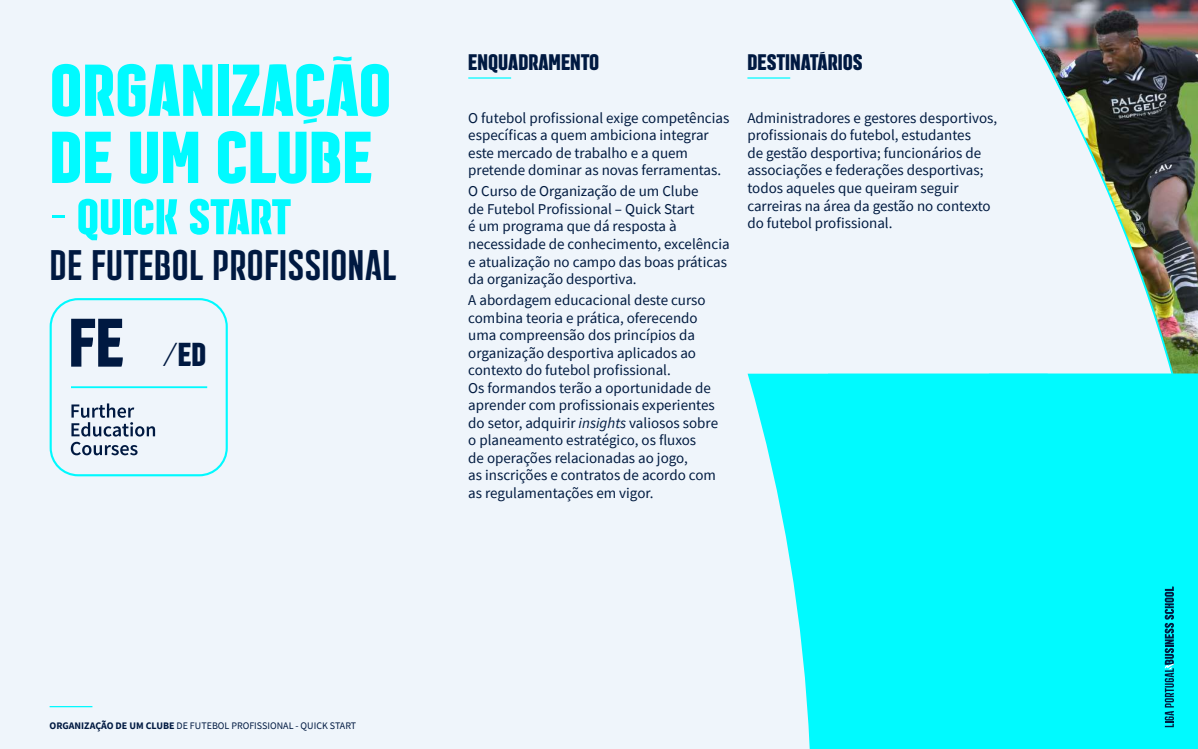
<style>
.page{position:relative;width:1198px;height:749px;background:#eff5fb}
.page>*{position:absolute;margin:0;border:0;box-sizing:border-box;transform-origin:0 0}
.t1{font:700 73.12px/67.1px "Liga Portugal";letter-spacing:-.005em;color:#00faff}
.t2{font:700 50px "Liga Portugal";color:#00faff}
.t3{font:42.62px "Liga Portugal";color:#001941}
.t4{font:700 33.12px "Liga Portugal";color:#001941}
.t5{font:700 22.5px "Liga Portugal";color:#001941}
.t6{font:15px/17.5px "Source Sans Pro";color:#001a40}
.t7{font:10px "Source Sans Pro";color:#001941}
.s1{font-style:italic}
.s2{font-weight:700}
</style>
<div class="page">
<hr style="left:50px;top:706px;width:42px;height:1px;background:#00faff">
<img style="left:1175px;top:0;width:23px;height:371px">
<img style="left:1011px;top:0;width:164px;height:371px">
<hr style="left:468px;top:77px;width:43px;height:2px;background:#00faff">
<hr style="left:747px;top:77px;width:43px;height:2px;background:#00faff">
<svg style="left:747px;top:371px;width:451px;height:378px;background:#15f9fe"></svg>
<svg style="left:1164px;top:586px;width:10px;height:141px"></svg>
<svg style="left:50px;top:298px;width:178px;height:178px"></svg>
<h1 class="t1" style="left:50px;top:56px;width:343px">ORGANIZAÇÃO<br>DE UM CLUBE</h1>
<h2 class="t2" style="left:50px;top:191px;width:243px">- QUICK START</h2>
<h3 class="t3" style="left:50px;top:243px;width:349px">DE FUTEBOL PROFISSIONAL</h3>
<h3 class="t4" style="left:162px;top:337px;width:46px">/ED</h3>
<h3 class="t5" style="left:468px;top:50px;width:133px">ENQUADRAMENTO</h3>
<h3 class="t5" style="left:747px;top:50px;width:117px">DESTINATÁRIOS</h3>
<p class="t6" style="left:468px;top:109px;width:262px">O futebol profissional exige competências específicas a quem ambiciona integrar este mercado de trabalho e a quem pretende dominar as novas ferramentas.</p>
<p class="t6" style="left:468px;top:183px;width:263px">O Curso de Organização de um Clube<br>de Futebol Profissional – Quick Start<br>é um programa que dá resposta à necessidade de conhecimento, excelência e atualização no campo das boas práticas da organização desportiva.</p>
<p class="t6" style="left:468px;top:291px;width:251px">A abordagem educacional deste curso combina teoria e prática, oferecendo uma compreensão dos princípios da organização desportiva aplicados ao contexto do futebol profissional.<br>Os formandos terão a oportunidade de aprender com profissionais experientes do setor, adquirir <span class="s1">insights</span> valiosos sobre o planeamento estratégico, os fluxos<br>de operações relacionadas ao jogo,<br>as inscrições e contratos de acordo com as regulamentações em vigor.</p>
<p class="t6" style="left:747px;top:109px;width:251px">Administradores e gestores desportivos, profissionais do futebol, estudantes<br>de gestão desportiva; funcionários de associações e federações desportivas; todos aqueles que queiram seguir carreiras na área da gestão no contexto do futebol profissional.</p>
<p class="t7" style="left:50px;top:719px;width:308px"><span class="s2">ORGANIZAÇÃO DE UM CLUBE</span> DE FUTEBOL PROFISSIONAL - QUICK START</p>
</div>
